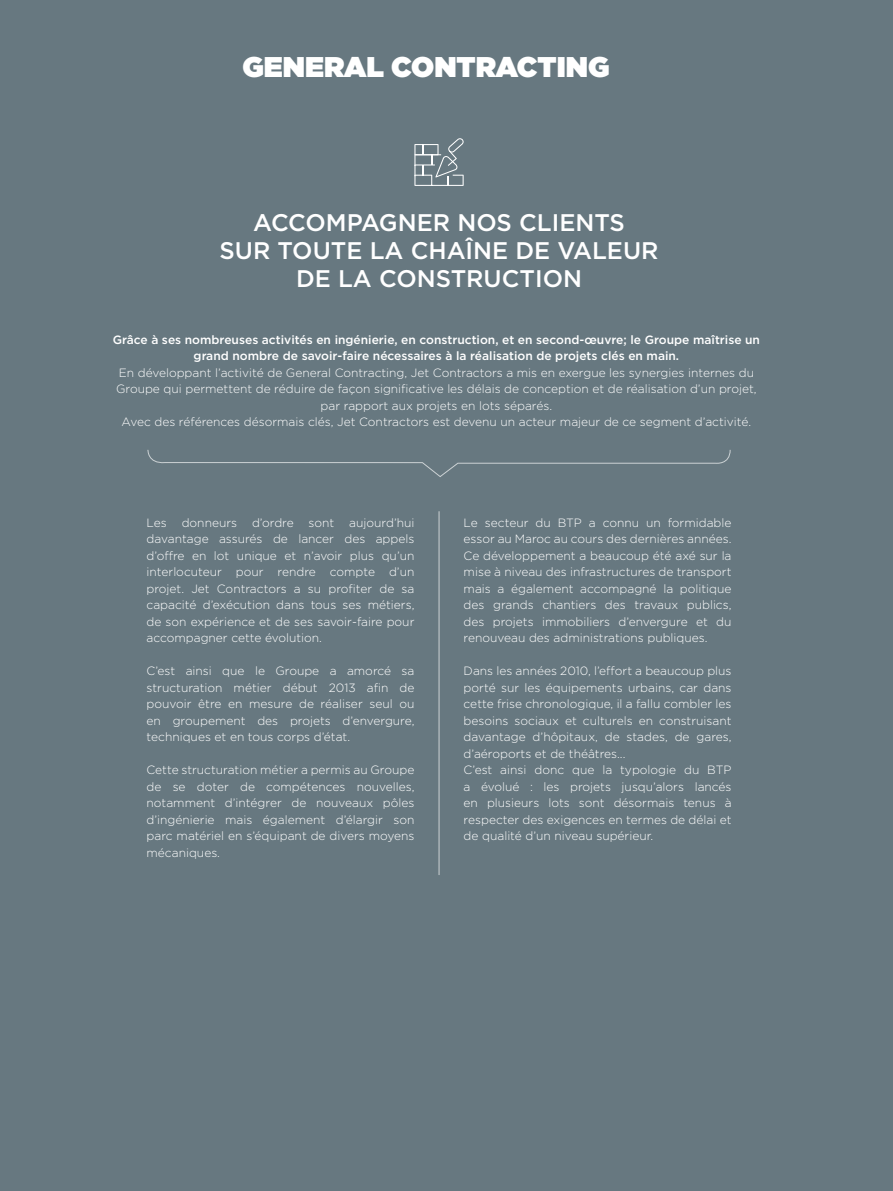
<style>
.page{position:relative;width:893px;height:1191px;background:#677880}
.page>*{position:absolute;margin:0;border:0;box-sizing:border-box;transform-origin:0 0}
.t1{font:900 28.5px "Gotham";color:#fff}
.t2{font:500 24px "Gotham";color:#fff}
.t3{font:300 12px/16.5px "Gotham";color:#fff;text-align:justify}
.t4{font:500 12px/16.5px "Gotham";color:#fff;text-align:center}
</style>
<div class="page">
<svg style="left:414px;top:138px;width:50px;height:48px"></svg>
<svg style="left:147px;top:450px;width:583px;height:27px"></svg>
<hr style="left:439px;top:511px;width:1px;height:364px;background:#fff">
<p class="t1" style="left:242px;top:46px;width:369px">GENERAL CONTRACTING</p>
<p class="t2" style="left:253px;top:206px;width:373px">ACCOMPAGNER NOS CLIENTS</p>
<p class="t2" style="left:220px;top:235px;width:440px">SUR TOUTE LA CHAÎNE DE VALEUR</p>
<p class="t2" style="left:296px;top:263px;width:287px">DE LA CONSTRUCTION</p>
<p class="t4" style="left:113px;top:331px;width:649px">Grâce à ses nombreuses activités en ingénierie, en construction, et en second-œuvre; le Groupe maîtrise un grand nombre de savoir-faire nécessaires à la réalisation de projets clés en main.</p>
<p class="t3" style="left:116px;top:364px;width:642px;text-align:center">En développant l’activité de General Contracting, Jet Contractors a mis en exergue les synergies internes du<br>Groupe qui permettent de réduire de façon significative les délais de conception et de réalisation d’un projet, par rapport aux projets en lots séparés.</p>
<p class="t3" style="left:122px;top:413px;width:631px">Avec des références désormais clés, Jet Contractors est devenu un acteur majeur de ce segment d’activité.</p>
<p class="t3" style="left:147px;top:514px;width:269px">Les donneurs d’ordre sont aujourd’hui davantage assurés de lancer des appels d’offre en lot unique et n’avoir plus qu’un interlocuteur pour rendre compte d’un projet. Jet Contractors a su profiter de sa capacité d’exécution dans tous ses métiers, de son expérience et de ses savoir-faire pour accompagner cette évolution.</p>
<p class="t3" style="left:147px;top:662px;width:269px">C’est ainsi que le Groupe a amorcé sa structuration métier début 2013 afin de pouvoir être en mesure de réaliser seul ou en groupement des projets d’envergure, techniques et en tous corps d’état.</p>
<p class="t3" style="left:147px;top:761px;width:269px">Cette structuration métier a permis au Groupe de se doter de compétences nouvelles, notamment d’intégrer de nouveaux pôles d’ingénierie mais également d’élargir son parc matériel en s’équipant de divers moyens mécaniques.</p>
<p class="t3" style="left:464px;top:514px;width:269px">Le secteur du BTP a connu un formidable essor au Maroc au cours des dernières années.<br>Ce développement a beaucoup été axé sur la mise à niveau des infrastructures de transport mais a également accompagné la politique des grands chantiers des travaux publics, des projets immobiliers d’envergure et du renouveau des administrations publiques.</p>
<p class="t3" style="left:464px;top:662px;width:269px">Dans les années 2010, l’effort a beaucoup plus porté sur les équipements urbains, car dans cette frise chronologique, il a fallu combler les besoins sociaux et culturels en construisant davantage d’hôpitaux, de stades, de gares, d’aéroports et de théâtres...</p>
<p class="t3" style="left:464px;top:761px;width:269px">C’est ainsi donc que la typologie du BTP a évolué : les projets jusqu’alors lancés en plusieurs lots sont désormais tenus à respecter des exigences en termes de délai et de qualité d’un niveau supérieur.</p>
</div>
